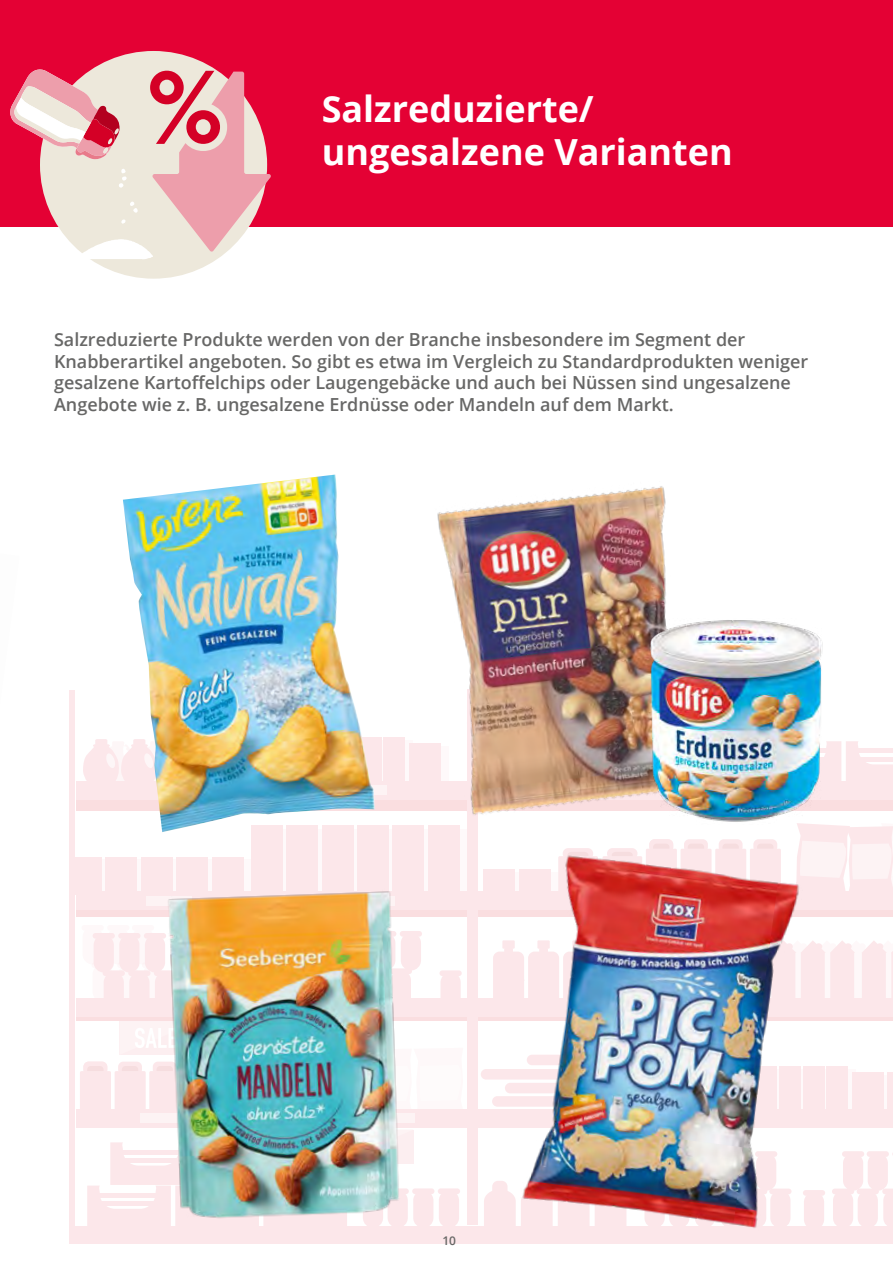
<style>
.page{position:relative;width:893px;height:1263px;background:#fff}
.page>*{position:absolute;margin:0;border:0;box-sizing:border-box;transform-origin:0 0}
.t1{font:700 36px/43.2px "Open Sans";color:#fff}
.t2{font:600 18px/21.6px "Open Sans";color:#676766}
.t3{font:600 12px "Open Sans";color:#676766}
</style>
<div class="page">
<div style="left:0;top:0;width:893px;height:227px;background:#e40134"></div>
<div style="left:77px;top:793px;width:816px;height:18px;background:#fadee0"></div>
<div style="left:69px;top:1226px;width:824px;height:18px;background:#fce7ea"></div>
<div style="left:69px;top:691px;width:6px;height:537px;background:#fce7ea"></div>
<div style="left:77px;top:999px;width:816px;height:18px;background:#fce7ea"></div>
<div style="left:77px;top:891px;width:816px;height:18px;background:#fce7ea"></div>
<div style="left:77px;top:781px;width:816px;height:18px;background:#fce7ea"></div>
<div style="left:77px;top:1109px;width:816px;height:18px;background:#fce7ea"></div>
<svg style="left:83px;top:739px;width:40px;height:42px"></svg>
<svg style="left:887px;top:1075px;width:1px;height:34px"></svg>
<div style="left:852px;top:1072px;width:32px;height:38px;background:#fce7ea"></div>
<div style="left:888px;top:1072px;width:5px;height:38px;background:#fce7ea"></div>
<div style="left:368px;top:740px;width:21px;height:43px;background:linear-gradient(to bottom,#fef9fa,#fef9fa)"></div>
<div style="left:360px;top:737px;width:21px;height:44px;background:#fce7ea"></div>
<div style="left:384px;top:737px;width:21px;height:44px;background:#fce7ea"></div>
<svg style="left:282px;top:832px;width:1px;height:27px"></svg>
<div style="left:294px;top:829px;width:32px;height:67px;background:#fef9fa"></div>
<svg style="left:353px;top:832px;width:1px;height:27px"></svg>
<svg style="left:392px;top:829px;width:1px;height:30px"></svg>
<div style="left:400px;top:829px;width:32px;height:67px;background:#fef9fa"></div>
<div style="left:251px;top:825px;width:31px;height:69px;background:#fce7ea"></div>
<div style="left:286px;top:825px;width:32px;height:69px;background:#fce7ea"></div>
<div style="left:322px;top:825px;width:31px;height:69px;background:#fce7ea"></div>
<div style="left:357px;top:825px;width:32px;height:69px;background:#fce7ea"></div>
<div style="left:393px;top:825px;width:31px;height:69px;background:#fce7ea"></div>
<div style="left:428px;top:825px;width:32px;height:69px;background:#fce7ea"></div>
<div style="left:70px;top:857px;width:32px;height:37px;background:#fce7ea"></div>
<div style="left:105px;top:857px;width:32px;height:37px;background:#fce7ea"></div>
<div style="left:141px;top:857px;width:31px;height:37px;background:#fce7ea"></div>
<div style="left:176px;top:857px;width:32px;height:37px;background:#fce7ea"></div>
<div style="left:212px;top:857px;width:31px;height:37px;background:#fce7ea"></div>
<div style="left:92px;top:962px;width:22px;height:6px;background:#fef8f9;border-radius:3px"></div>
<div style="left:83px;top:927px;width:20px;height:37px;background:#fef8f9;border-radius:10px"></div>
<div style="left:82px;top:925px;width:22px;height:6px;background:#fef8f9;border-radius:3px"></div>
<div style="left:858px;top:1190px;width:20px;height:38px;background:#fce9ec;border-radius:10px"></div>
<div style="left:857px;top:1188px;width:22px;height:6px;background:#fce7ea;border-radius:3px"></div>
<svg style="left:882px;top:1189px;width:11px;height:37px"></svg>
<div style="left:868px;top:1153px;width:20px;height:38px;background:#fce7ea;border-radius:10px"></div>
<div style="left:867px;top:1151px;width:22px;height:6px;background:#fce7ea;border-radius:3px"></div>
<svg style="left:839px;top:741px;width:54px;height:40px"></svg>
<hr style="left:857px;top:757px;width:36px;height:4px;background:#fce7ea">
<hr style="left:857px;top:749px;width:36px;height:4px;background:#fce7ea">
<svg style="left:797px;top:824px;width:96px;height:67px"></svg>
<div style="left:80px;top:1071px;width:31px;height:45px;background:#fce7ea"></div>
<div style="left:83px;top:1061px;width:24px;height:13px;background:#fce7ea;border-radius:5px"></div>
<svg style="left:88px;top:1066px;width:5px;height:5px"></svg>
<svg style="left:877px;top:914px;width:16px;height:85px"></svg>
<div style="left:341px;top:785px;width:45px;height:10px;background:#fdf3f4"></div>
<img style="left:467px;top:830px;width:410px;height:398px">
<img style="left:123px;top:474px;width:252px;height:358px">
<img style="left:93px;top:859px;width:383px;height:369px">
<div style="left:40px;top:51px;width:227px;height:228px;background:#ede8db;border-radius:50%"></div>
<svg style="left:10px;top:67px;width:261px;height:192px"></svg>
<img style="left:409px;top:486px;width:257px;height:342px">
<img style="left:633px;top:619px;width:206px;height:205px">
<h1 class="t1" style="left:322px;top:86px;width:413px">Salzreduzierte/ ungesalzene Varianten</h1>
<p class="t2" style="left:54px;top:328px;width:756px">Salzreduzierte Produkte werden von der Branche insbesondere im Segment der Knabberartikel angeboten. So gibt es etwa im Vergleich zu Standardprodukten weniger gesalzene Kartoffelchips oder Laugengebäcke und auch bei Nüssen sind ungesalzene Angebote wie z. B. ungesalzene Erdnüsse oder Mandeln auf dem Markt.</p>
<p class="t3" style="left:442px;top:1232px;width:15px">10</p>
</div>
